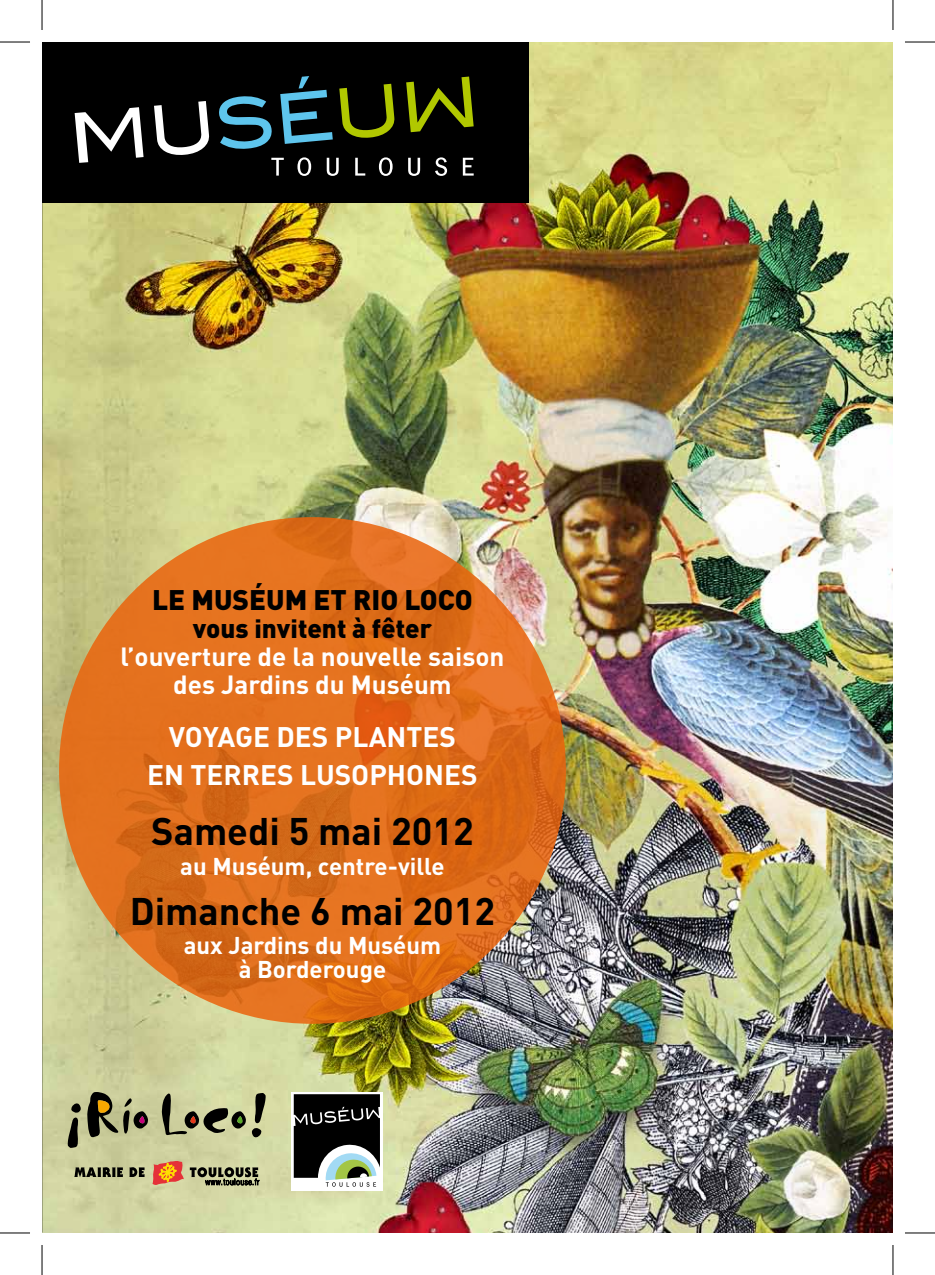
<style>
.page{position:relative;width:935px;height:1275px;background:#fff}
.page>*{position:absolute;margin:0;border:0;box-sizing:border-box;transform-origin:0 0}
.t1{font:700 38px "DIN";color:#000}
.t2{font:700 28px/38px "DIN";color:#fff;text-align:center}
.t3{font:900 28px "DIN";color:#000}
.t4{font:700 26px/28px "DIN";color:#fff;text-align:center}
.t5{font:900 26px "DIN";color:#000}
.t6{font:700 24px/24px "DIN";color:#fff;text-align:center}
</style>
<div class="page">
<img style="left:42px;top:42px;width:850px;height:1191px">
<svg style="left:59px;top:517px;width:507px;height:506px;background:#df6d1b"></svg>
<div style="left:42px;top:42px;width:486px;height:160px;background:#000"></div>
<svg style="left:271px;top:158px;width:13px;height:18px"></svg>
<svg style="left:297px;top:157px;width:14px;height:19px"></svg>
<svg style="left:327px;top:158px;width:11px;height:18px"></svg>
<svg style="left:355px;top:158px;width:10px;height:18px"></svg>
<svg style="left:379px;top:157px;width:13px;height:19px"></svg>
<svg style="left:408px;top:158px;width:12px;height:18px"></svg>
<svg style="left:435px;top:157px;width:12px;height:19px"></svg>
<svg style="left:463px;top:158px;width:10px;height:18px"></svg>
<svg style="left:75px;top:107px;width:68px;height:56px"></svg>
<svg style="left:154px;top:101px;width:55px;height:54px"></svg>
<svg style="left:219px;top:96px;width:53px;height:53px"></svg>
<svg style="left:280px;top:76px;width:53px;height:68px"></svg>
<svg style="left:339px;top:84px;width:56px;height:54px"></svg>
<svg style="left:406px;top:77px;width:67px;height:55px"></svg>
<svg style="left:291px;top:1092px;width:91px;height:98px"></svg>
<svg style="left:294px;top:1094px;width:86px;height:92px"></svg>
<svg style="left:152px;top:1161px;width:32px;height:24px"></svg>
<svg style="left:129px;top:1167px;width:15px;height:10px"></svg>
<svg style="left:74px;top:1167px;width:49px;height:10px"></svg>
<svg style="left:190px;top:1167px;width:69px;height:18px"></svg>
<svg style="left:68px;top:1103px;width:13px;height:45px"></svg>
<svg style="left:87px;top:1092px;width:61px;height:45px;background:#827e5a"></svg>
<svg style="left:161px;top:1093px;width:105px;height:44px;background:#989a74"></svg>
<hr style="left:0;top:42px;width:30px;height:1px;background:#000">
<hr style="left:904px;top:42px;width:30px;height:1px;background:#000">
<hr style="left:0;top:1232px;width:30px;height:1px;background:#000">
<hr style="left:904px;top:1232px;width:30px;height:1px;background:#000">
<hr style="left:42px;top:0;width:1px;height:30px;background:#000">
<hr style="left:42px;top:1245px;width:1px;height:30px;background:#000">
<hr style="left:892px;top:0;width:1px;height:30px;background:#000">
<hr style="left:892px;top:1245px;width:1px;height:30px;background:#000">
<p class="t3" style="left:152px;top:581px;width:322px">Le Muséum et Rio Loco</p>
<p class="t5" style="left:193px;top:611px;width:241px">vous invitent à fêter</p>
<p class="t4" style="left:121px;top:641px;width:385px">l’ouverture de la nouvelle saison des Jardins du Muséum</p>
<p class="t2" style="left:147px;top:716px;width:332px">Voyage des plantes en terres lusophones</p>
<h1 class="t1" style="left:151px;top:807px;width:324px">Samedi 5 mai 2012</h1>
<p class="t6" style="left:180px;top:853px;width:266px">au Muséum, centre-ville</p>
<h1 class="t1" style="left:130px;top:886px;width:367px">Dimanche 6 mai 2012</h1>
<p class="t6" style="left:184px;top:932px;width:259px">aux Jardins du Muséum à Borderouge</p>
</div>
